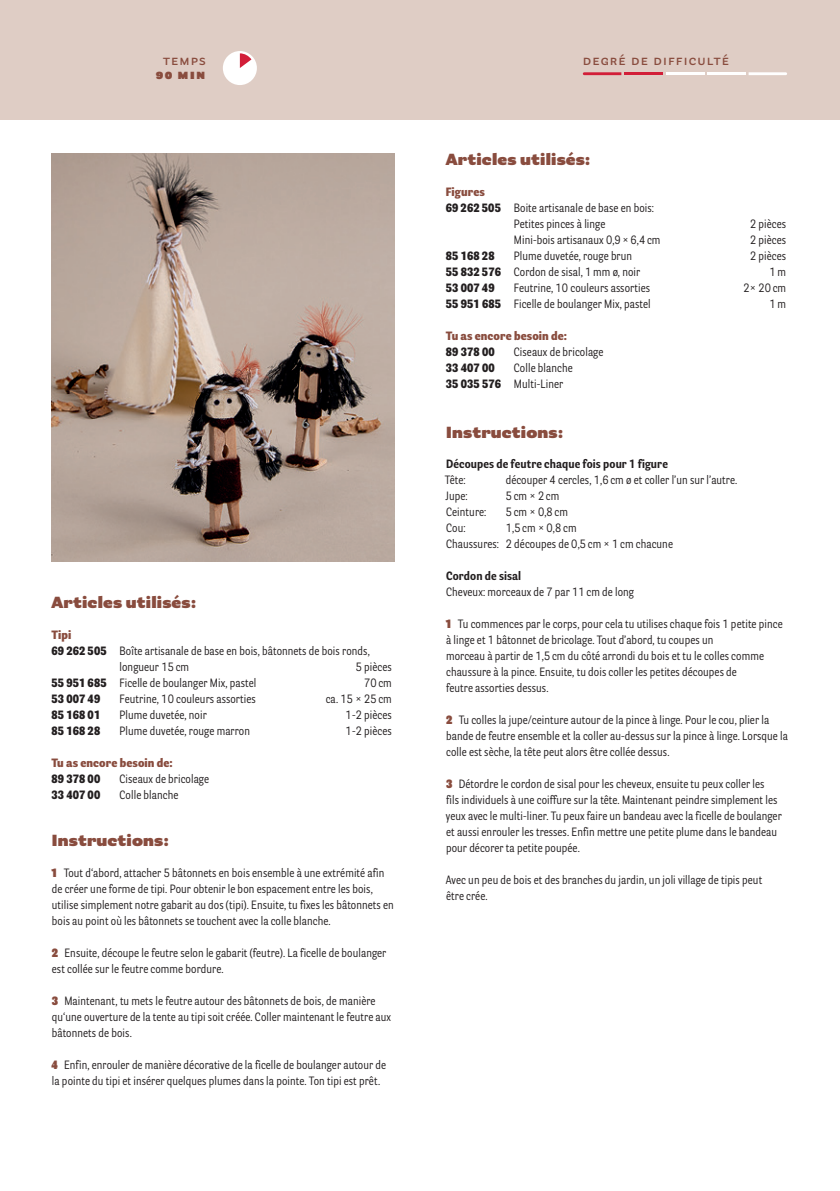
<style>
.page{position:relative;width:840px;height:1191px;background:#fff}
.page>*{position:absolute;margin:0;border:0;box-sizing:border-box;transform-origin:0 0}
.t1{font:900 16px "Parry Grotesque Pro";letter-spacing:.01em;color:#894c3e}
.t2{font:600 14px "Parry Grotesque Pro";letter-spacing:.08em;color:#894c3e}
.t3{font:900 14px "Parry Grotesque Pro";color:#894c3e}
.t4{font:12px/16px "Parry Grot Con Pro";letter-spacing:.005em;color:#231f20}
.t5{font:900 12px "Parry Grot Con Pro";letter-spacing:.005em;color:#231f20}
.t6{font:700 12px "Parry Grot Con Pro";letter-spacing:.005em;color:#231f20}
.t7{font:900 12px "Parry Grot Con Pro";letter-spacing:.005em;color:#894c3e}
.s1{font-weight:900}
.s2{font-weight:900;color:#894c3e}
</style>
<div class="page">
<div style="left:0;top:0;width:839px;height:119px;background:#dfcdc5"></div>
<svg style="left:582px;top:72px;width:39px;height:3px"></svg>
<hr style="left:624px;top:72px;width:38px;height:3px;background:#d21e38">
<hr style="left:665px;top:72px;width:39px;height:3px;background:#fff">
<hr style="left:706px;top:72px;width:39px;height:3px;background:#fff">
<svg style="left:748px;top:72px;width:38px;height:3px"></svg>
<div style="left:223px;top:51px;width:34px;height:34px;background:#fff;border-radius:50%"></div>
<svg style="left:240px;top:53px;width:11px;height:15px"></svg>
<img style="left:51px;top:153px;width:343px;height:408px">
<p class="t2" style="left:163px;top:50px;width:44px">temps</p>
<p class="t2" style="left:582px;top:50px;width:148px">degré de difficulté</p>
<p class="t3" style="left:156px;top:63px;width:51px">90 min</p>
<h1 class="t1" style="left:445px;top:148px;width:146px">Articles utilisés:</h1>
<p class="t7" style="left:445px;top:183px;width:41px">Figures</p>
<p class="t4" style="left:445px;top:200px;width:210px"><span class="s1">69 262 505</span> Boite artisanale de base en bois:</p>
<p class="t4" style="left:513px;top:216px;width:93px">Petites pinces à linge</p>
<p class="t4" style="left:749px;top:216px;width:38px">2 pièces</p>
<p class="t4" style="left:513px;top:232px;width:148px">Mini-bois artisanaux 0,9 × 6,4 cm</p>
<p class="t4" style="left:749px;top:232px;width:38px">2 pièces</p>
<p class="t5" style="left:445px;top:247px;width:50px">85 168 28</p>
<p class="t4" style="left:513px;top:248px;width:120px">Plume duvetée, rouge brun</p>
<p class="t4" style="left:749px;top:248px;width:38px">2 pièces</p>
<p class="t4" style="left:445px;top:264px;width:196px"><span class="s1">55 832 576</span> Cordon de sisal, 1mm ø, noir</p>
<p class="t4" style="left:769px;top:264px;width:18px">1m</p>
<p class="t5" style="left:445px;top:279px;width:50px">53 007 49</p>
<p class="t4" style="left:513px;top:280px;width:138px">Feutrine, 10 couleurs assorties</p>
<p class="t4" style="left:743px;top:280px;width:44px">2× 20 cm</p>
<p class="t4" style="left:445px;top:296px;width:206px"><span class="s1">55 951 685</span> Ficelle de boulanger Mix, pastel</p>
<p class="t4" style="left:769px;top:296px;width:18px">1m</p>
<p class="t7" style="left:445px;top:327px;width:123px">Tu as encore besoin de:</p>
<p class="t5" style="left:445px;top:343px;width:50px">89 378 00</p>
<p class="t4" style="left:513px;top:344px;width:91px">Ciseaux de bricolage</p>
<p class="t5" style="left:445px;top:359px;width:50px">33 407 00</p>
<p class="t4" style="left:445px;top:360px;width:128px;text-indent:68px">Colle blanche<br><span class="s1">35 035 576</span> Multi-Liner</p>
<h1 class="t1" style="left:51px;top:590px;width:146px">Articles utilisés:</h1>
<p class="t7" style="left:51px;top:626px;width:21px">Tipi</p>
<p class="t4" style="left:51px;top:642px;width:320px"><span class="s1">69 262 505</span> Boîte artisanale de base en bois, bâtonnets de bois ronds,</p>
<p class="t4" style="left:119px;top:658px;width:71px">longueur 15 cm</p>
<p class="t4" style="left:355px;top:658px;width:38px">5 pièces</p>
<p class="t4" style="left:51px;top:674px;width:206px"><span class="s1">55 951 685</span> Ficelle de boulanger Mix, pastel</p>
<p class="t4" style="left:364px;top:674px;width:29px">70 cm</p>
<p class="t5" style="left:51px;top:690px;width:50px">53 007 49</p>
<p class="t4" style="left:119px;top:690px;width:138px">Feutrine, 10 couleurs assorties</p>
<p class="t4" style="left:325px;top:690px;width:68px">ca. 15 × 25 cm</p>
<p class="t5" style="left:51px;top:706px;width:50px">85 168 01</p>
<p class="t4" style="left:119px;top:706px;width:89px">Plume duvetée, noir</p>
<p class="t4" style="left:345px;top:706px;width:48px">1-2 pièces</p>
<p class="t5" style="left:51px;top:722px;width:50px">85 168 28</p>
<p class="t4" style="left:119px;top:722px;width:132px">Plume duvetée, rouge marron</p>
<p class="t4" style="left:345px;top:722px;width:48px">1-2 pièces</p>
<p class="t7" style="left:51px;top:754px;width:123px">Tu as encore besoin de:</p>
<p class="t5" style="left:51px;top:770px;width:50px">89 378 00</p>
<p class="t4" style="left:119px;top:770px;width:91px">Ciseaux de bricolage</p>
<p class="t5" style="left:51px;top:786px;width:50px">33 407 00</p>
<p class="t4" style="left:119px;top:786px;width:60px">Colle blanche</p>
<h1 class="t1" style="left:51px;top:828px;width:119px">Instructions:</h1>
<p class="t4" style="left:51px;top:864px;width:344px"><span class="s2">1</span> Tout d‘abord, attacher 5 bâtonnets en bois ensemble à une extrémité afin de créer une forme de tipi. Pour obtenir le bon espacement entre les bois, utilise simplement notre gabarit au dos (tipi). Ensuite, tu fixes les bâtonnets en bois au point où les bâtonnets se touchent avec la colle blanche.</p>
<p class="t4" style="left:52px;top:944px;width:336px"><span class="s2">2</span> Ensuite, découpe le feutre selon le gabarit (feutre). La ficelle de boulanger est collée sur le feutre comme bordure.</p>
<p class="t4" style="left:52px;top:992px;width:340px"><span class="s2">3</span> Maintenant, tu mets le feutre autour des bâtonnets de bois, de manière qu‘une ouverture de la tente au tipi soit créée. Coller maintenant le feutre aux bâtonnets de bois.</p>
<p class="t4" style="left:52px;top:1056px;width:336px"><span class="s2">4</span> Enfin, enrouler de manière décorative de la ficelle de boulanger autour de la pointe du tipi et insérer quelques plumes dans la pointe. Ton tipi est prêt.</p>
<h1 class="t1" style="left:445px;top:420px;width:119px">Instructions:</h1>
<p class="t6" style="left:446px;top:456px;width:223px">Découpes de feutre chaque fois pour 1 figure</p>
<p class="t4" style="left:444px;top:472px;width:22px">Tête:</p>
<p class="t4" style="left:505px;top:472px;width:233px">découper 4 cercles, 1,6 cm ø et coller l’un sur l’autre.</p>
<p class="t4" style="left:445px;top:488px;width:24px">Jupe:</p>
<p class="t4" style="left:505px;top:488px;width:55px">5cm × 2cm</p>
<p class="t4" style="left:446px;top:504px;width:42px">Ceinture:</p>
<p class="t4" style="left:505px;top:504px;width:64px">5 cm × 0,8 cm</p>
<p class="t4" style="left:446px;top:520px;width:21px">Cou:</p>
<p class="t4" style="left:446px;top:520px;width:228px;text-indent:60px">1,5 cm × 0,8 cm<br>Chaussures: 2 découpes de 0,5 cm × 1 cm chacune</p>
<p class="t6" style="left:446px;top:568px;width:77px">Cordon de sisal</p>
<p class="t4" style="left:446px;top:584px;width:189px">Cheveux: morceaux de 7 par 11 cm de long</p>
<p class="t4" style="left:445px;top:616px;width:338px"><span class="s2">1</span> Tu commences par le corps, pour cela tu utilises chaque fois 1 petite pince à linge et 1 bâtonnet de bricolage. Tout d’abord, tu coupes un<br>morceau à partir de 1,5 cm du côté arrondi du bois et tu le colles comme chaussure à la pince. Ensuite, tu dois coller les petites découpes de<br>feutre assorties dessus.</p>
<p class="t4" style="left:446px;top:712px;width:343px"><span class="s2">2</span> Tu colles la jupe/ceinture autour de la pince à linge. Pour le cou, plier la bande de feutre ensemble et la coller au-dessus sur la pince à linge. Lorsque la colle est sèche, la tête peut alors être collée dessus.</p>
<p class="t4" style="left:445px;top:776px;width:337px"><span class="s2">3</span> Détordre le cordon de sisal pour les cheveux, ensuite tu peux coller les<br>fils individuels à une coiffure sur la tête. Maintenant peindre simplement les yeux avec le multi-liner. Tu peux faire un bandeau avec la ficelle de boulanger et aussi enrouler les tresses. Enfin mettre une petite plume dans le bandeau pour décorer ta petite poupée.</p>
<p class="t4" style="left:445px;top:872px;width:318px">Avec un peu de bois et des branches du jardin, un joli village de tipis peut être crée.</p>
</div>
